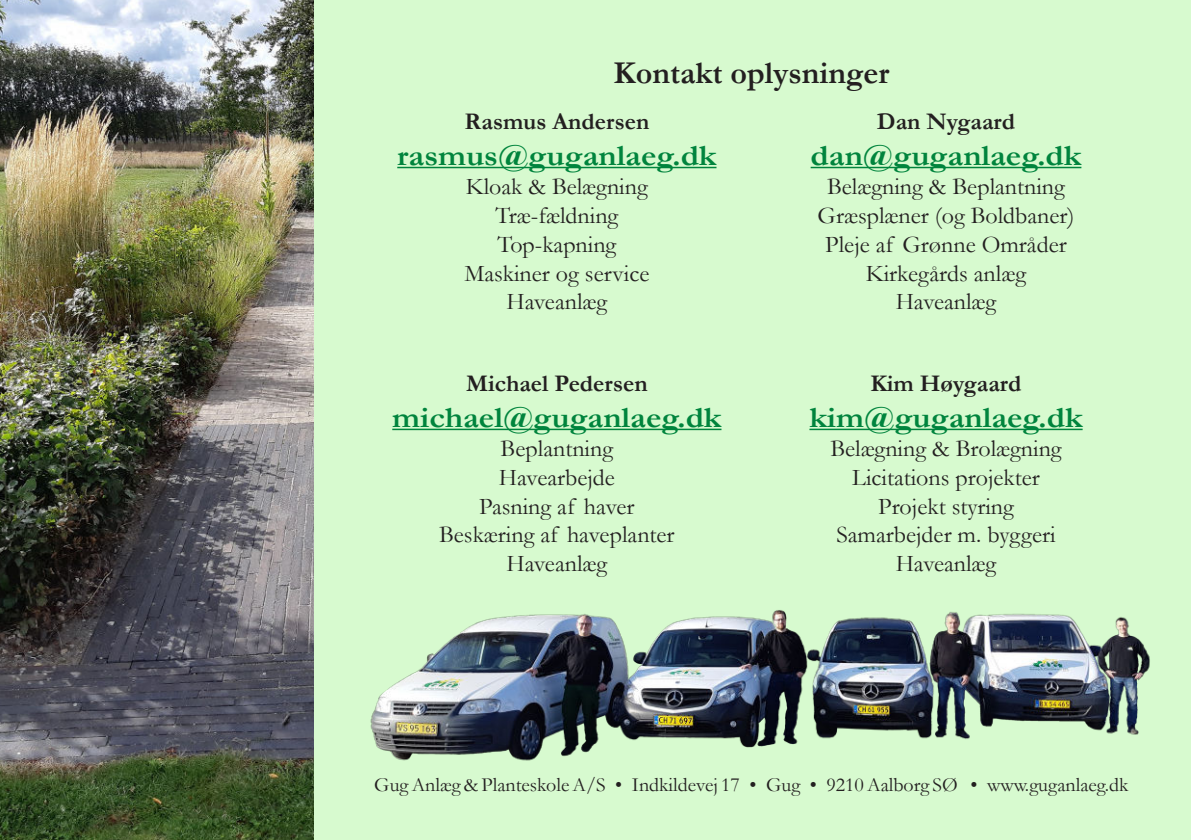
<style>
.page{position:relative;width:1191px;height:840px;background:#fff}
.page>*{position:absolute;margin:0;border:0;box-sizing:border-box;transform-origin:0 0}
.t1{font:700 32px "Garamond";color:#231f20}
.t2{font:700 30px "Garamond";color:#00843d;scale:1.1 1}
.t3{font:24px/28.8px "Garamond";color:#231f20;text-align:center}
.t4{font:700 24px "Garamond";color:#231f20}
.t5{font:20px "Garamond";color:#231f20}
</style>
<div class="page">
<div style="left:308px;top:0;width:883px;height:839px;background:#d7facf"></div>
<img style="left:0;top:0;width:313px;height:839px">
<hr style="left:397px;top:167px;width:319px;height:1px;background:#00843d">
<hr style="left:392px;top:428px;width:329px;height:2px;background:#00843d">
<hr style="left:810px;top:167px;width:271px;height:1px;background:#00843d">
<hr style="left:809px;top:428px;width:273px;height:2px;background:#00843d">
<img style="left:370px;top:610px;width:780px;height:151px">
<h1 class="t1" style="left:613px;top:61px;width:277px">Kontakt oplysninger</h1>
<p class="t4" style="left:464px;top:112px;width:186px">Rasmus Andersen</p>
<p class="t2" style="left:397px;top:144px;width:292px">rasmus@guganlaeg.dk</p>
<p class="t3" style="left:464px;top:174px;width:186px">Kloak &amp; Belægning<br>Træ-fældning<br>Top-kapning<br>Maskiner og service<br>Haveanlæg</p>
<p class="t4" style="left:466px;top:374px;width:183px">Michael Pedersen</p>
<p class="t2" style="left:392px;top:406px;width:301px">michael@guganlaeg.dk</p>
<p class="t3" style="left:439px;top:436px;width:237px">Beplantning<br>Havearbejde<br>Pasning af haver<br>Beskæring af haveplanter<br>Haveanlæg</p>
<p class="t4" style="left:877px;top:112px;width:140px">Dan Nygaard</p>
<p class="t2" style="left:810px;top:144px;width:248px">dan@guganlaeg.dk</p>
<p class="t3" style="left:817px;top:174px;width:258px">Belægning &amp; Beplantning<br>Græsplæner (og Boldbaner)<br>Pleje af Grønne Områder<br>Kirkegårds anlæg<br>Haveanlæg</p>
<p class="t4" style="left:870px;top:374px;width:152px">Kim Høygaard</p>
<p class="t2" style="left:809px;top:406px;width:250px">kim@guganlaeg.dk</p>
<p class="t3" style="left:830px;top:436px;width:233px">Belægning &amp; Brolægning<br>Licitations projekter<br>Projekt styring<br>Samarbejder m. byggeri<br>Haveanlæg</p>
<p class="t5" style="left:374px;top:776px;width:756px">Gug Anlæg &amp; Planteskole A/S • Indkildevej 17 • Gug • 9210 Aalborg SØ • www.guganlaeg.dk</p>
</div>
